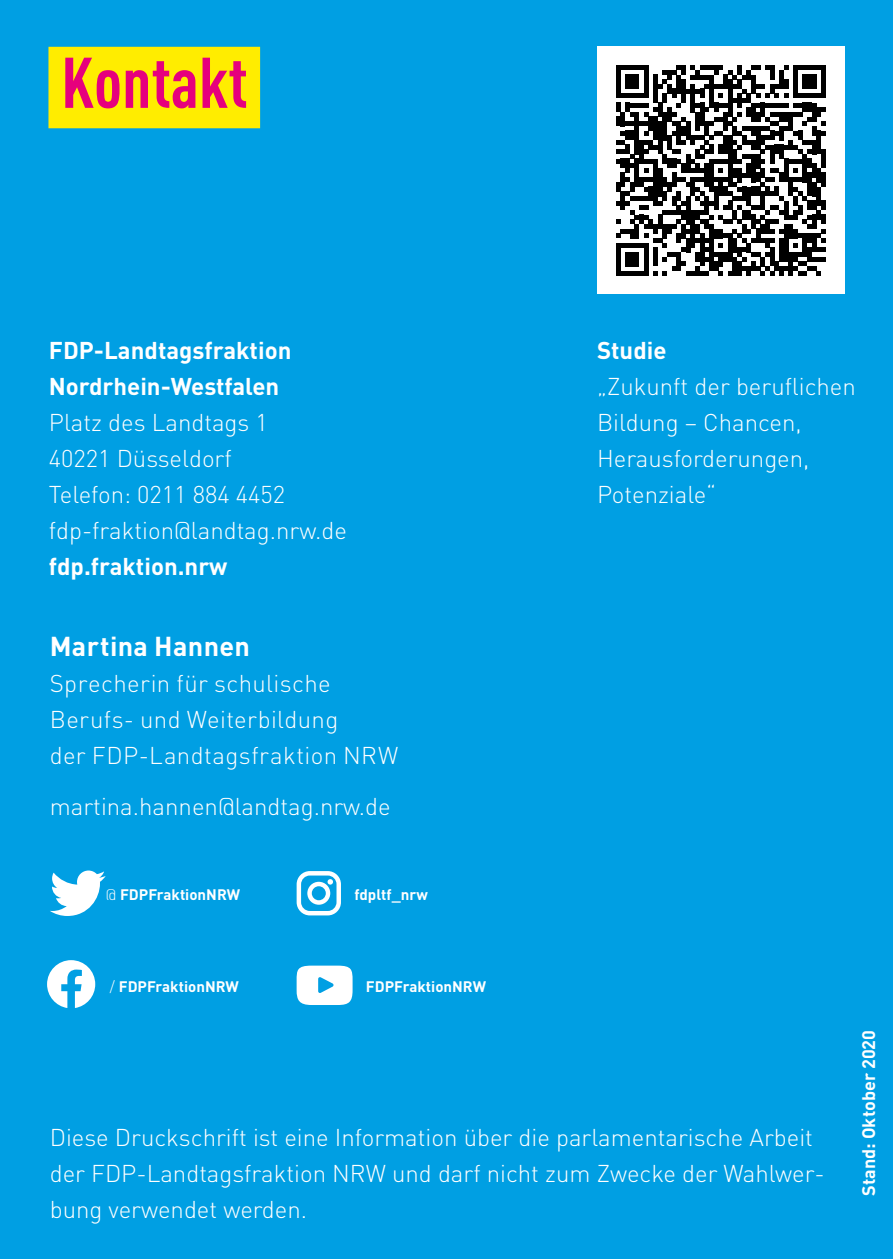
<style>
.page{position:relative;width:893px;height:1259px;background:#009fe3}
.page>*{position:absolute;margin:0;border:0;box-sizing:border-box;transform-origin:0 0}
.t1{font:700 70.5px "DIN Cond";color:#e6007d}
.t2{font:700 27px "DIN";letter-spacing:.01em;color:#fff}
.t3{font:300 24px/36px "DIN";color:#fff}
.t4{font:700 24px/36px "DIN";color:#fff}
.t5{font:700 18px "DIN";color:#fff}
.t6{font:700 15px "DIN";color:#fff}
.s1{font-weight:300}
</style>
<div class="page">
<div style="left:48px;top:47px;width:212px;height:81px;background:#ffed00"></div>
<svg style="left:50px;top:870px;width:56px;height:46px"></svg>
<svg style="left:297px;top:871px;width:44px;height:44px"></svg>
<svg style="left:297px;top:965px;width:56px;height:40px;background:#dcf2fb"></svg>
<svg style="left:47px;top:960px;width:48px;height:48px"></svg>
<div style="left:597px;top:47px;width:247px;height:247px;background:#fff"></div>
<svg style="left:616px;top:65px;width:210px;height:210px"></svg>
<h1 class="t1" style="left:61px;top:40px;width:188px">Kontakt</h1>
<p class="t4" style="left:49px;top:331px;width:244px">FDP-Landtagsfraktion<br>Nordrhein-Westfalen</p>
<p class="t3" style="left:49px;top:404px;width:299px">Platz des Landtags 1<br>40221 Düsseldorf<br>Telefon: 0211 884 4452 fdp-fraktion@landtag.nrw.de</p>
<p class="t4" style="left:49px;top:547px;width:180px">fdp.fraktion.nrw</p>
<p class="t2" style="left:50px;top:628px;width:202px">Martina Hannen</p>
<p class="t3" style="left:50px;top:665px;width:350px">Sprecherin für schulische<br>Berufs- und Weiterbildung<br>der FDP-Landtagsfraktion NRW</p>
<p class="t3" style="left:50px;top:788px;width:342px">martina.hannen@landtag.nrw.de</p>
<p class="t6" style="left:106px;top:884px;width:136px"><span class="s1">@</span> FDPFraktionNRW</p>
<p class="t6" style="left:354px;top:884px;width:75px">fdpltf_nrw</p>
<p class="t4" style="left:597px;top:331px;width:71px">Studie</p>
<p class="t3" style="left:597px;top:368px;width:260px">„Zukunft der beruflichen<br>Bildung – Chancen,<br>Herausforderungen,<br>Potenziale“</p>
<p class="t6" style="left:110px;top:976px;width:131px"><span class="s1">/</span> FDPFraktionNRW</p>
<p class="t6" style="left:366px;top:976px;width:122px">FDPFraktionNRW</p>
<p class="t3" style="left:50px;top:1119px;width:777px">Diese Druckschrift ist eine Information über die parlamentarische Arbeit der FDP-Landtagsfraktion NRW und darf nicht zum Zwecke der Wahlwer&shy;bung verwendet werden.</p>
<p class="t5" style="left:857px;top:1195px;width:167px;rotate:-90deg">Stand: Oktober 2020</p>
</div>
